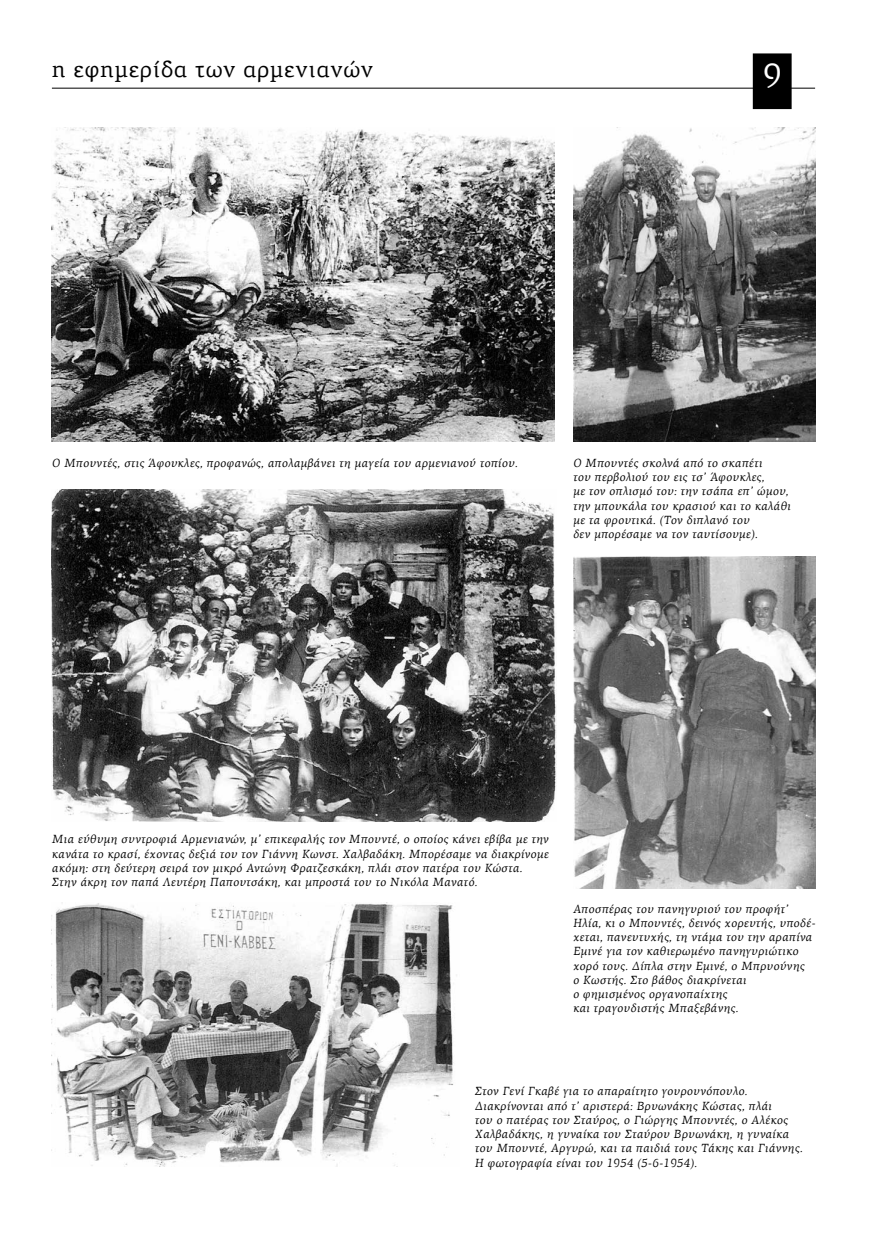
<style>
.page{position:relative;width:886px;height:1241px;background:#fff}
.page>*{position:absolute;margin:0;border:0;box-sizing:border-box;transform-origin:0 0}
.t1{font:33.75px "PF Agora Serif Pro";color:#fff}
.t2{font:22.5px "PF Agora Serif Pro";letter-spacing:.04em;color:#000}
.t3{font:italic 11.88px/14.2px "PF Agora Serif Pro";letter-spacing:.04em;color:#000}
</style>
<div class="page">
<hr style="left:52px;top:88px;width:763px;height:1px;background:#000">
<div style="left:753px;top:54px;width:38px;height:55px;background:#000"></div>
<img style="left:573px;top:128px;width:242px;height:313px">
<img style="left:573px;top:557px;width:242px;height:331px">
<img style="left:52px;top:128px;width:502px;height:313px">
<img style="left:52px;top:490px;width:505px;height:331px">
<img style="left:52px;top:902px;width:405px;height:264px">
<h2 class="t2" style="left:52px;top:56px;width:323px">η εφημερίδα των αρμενιανών</h2>
<h1 class="t1" style="left:763px;top:55px;width:20px">9</h1>
<p class="t3" style="left:52px;top:455px;width:467px">Ο Μπουντές, στις Άφουκλες, προφανώς, απολαμβάνει τη μαγεία του αρμενιανού τοπίου.</p>
<p class="t3" style="left:573px;top:455px;width:219px">Ο Μπουντές σκολνά από το σκαπέτι<br>του περβολιού του εις τσ’ Άφουκλες,<br>με τον οπλισμό του: την τσάπα επ’ ώμου, την μπουκάλα του κρασιού και το καλάθι με τα φρουτικά. (Τον διπλανό του<br>δεν μπορέσαμε να τον ταυτίσουμε).</p>
<p class="t3" style="left:52px;top:832px;width:498px">Μια εύθυμη συντροφιά Αρμενιανών, μ’ επικεφαλής τον Μπουντέ, ο οποίος κάνει εβίβα με την κανάτα το κρασί, έχοντας δεξιά του τον Γιάννη Κωνστ. Χαλβαδάκη. Μπορέσαμε να διακρίνομε ακόμη: στη δεύτερη σειρά τον μικρό Αντώνη Φρατζεσκάκη, πλάι στον πατέρα του Κώστα.<br>Στην άκρη τον παπά Λευτέρη Παπουτσάκη, και μπροστά του το Νικόλα Μανατό.</p>
<p class="t3" style="left:573px;top:901px;width:244px">Αποσπέρας του πανηγυριού του προφήτ’ Ηλία, κι ο Μπουντές, δεινός χορευτής, υποδέ&shy;χεται, πανευτυχής, τη ντάμα του την αραπίνα Εμινέ για τον καθιερωμένο πανηγυριώτικο χορό τους. Δίπλα στην Εμινέ, ο Μπρυούνης<br>ο Κωστής. Στο βάθος διακρίνεται<br>ο φημισμένος οργανοπαίχτης<br>και τραγουδιστής Μπαξεβάνης.</p>
<p class="t3" style="left:475px;top:1083px;width:329px">Στον Γενί Γκαβέ για το απαραίτητο γουρουνόπουλο.<br>Διακρίνονται από τ’ αριστερά: Βρυωνάκης Κώστας, πλάι<br>του ο πατέρας του Σταύρος, ο Γιώργης Μπουντές, ο Αλέκος Χαλβαδάκης, η γυναίκα του Σταύρου Βρυωνάκη, η γυναίκα του Μπουντέ, Αργυρώ, και τα παιδιά τους Τάκης και Γιάννης.<br>Η φωτογραφία είναι του 1954 (5-6-1954).</p>
</div>
